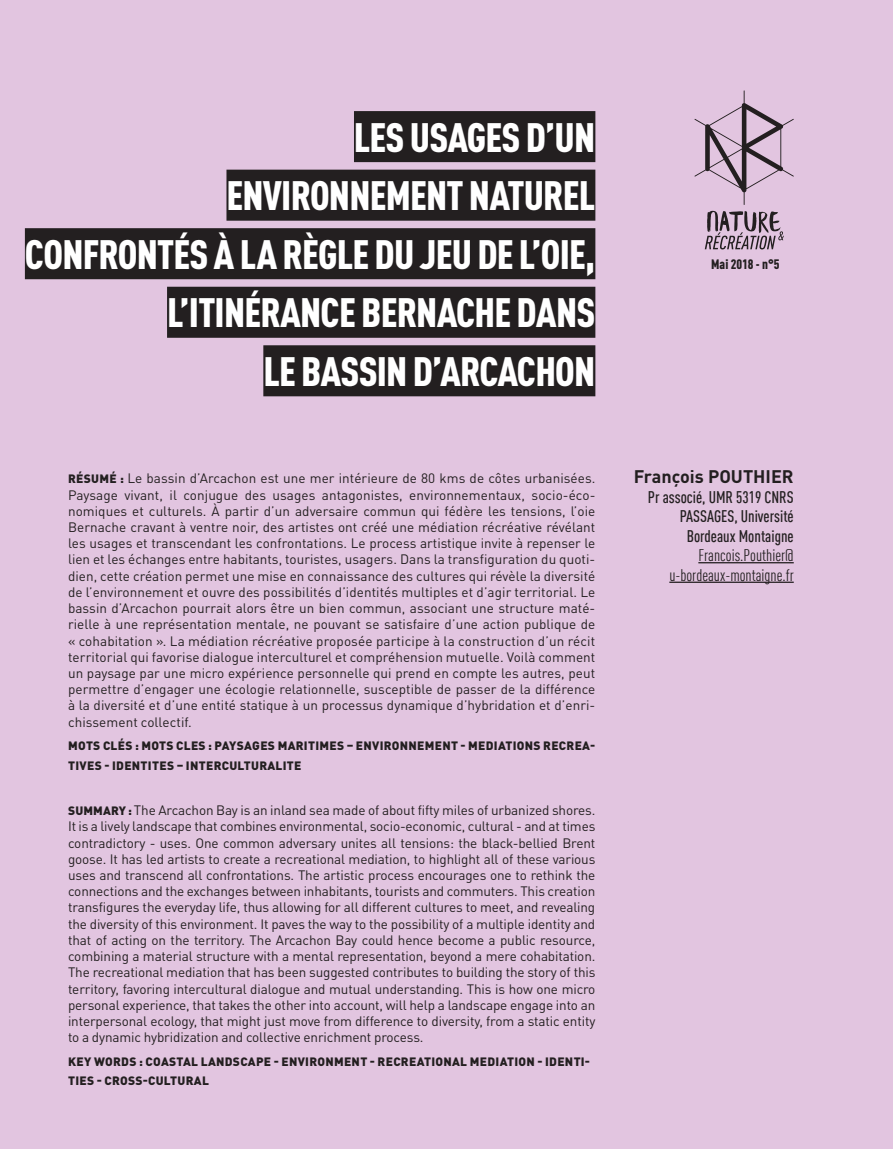
<style>
.page{position:relative;width:893px;height:1149px;background:#fff}
.page>*{position:absolute;margin:0;border:0;box-sizing:border-box;transform-origin:0 0}
.t1{font:900 condensed 40.5px/58.5px "DIN Pro";letter-spacing:-.02em;color:#fff;text-align:right}
.t2{font:700 18px "DIN Pro";color:#231f20}
.t3{font:500 16.5px/19.5px "DIN Cond";color:#231f20;text-align:right}
.t4{font:16.5px/19.5px "DIN Cond";color:#231f20;text-align:right}
.t5{font:13.5px/16.2px "DIN Pro";letter-spacing:-.01em;color:#231f20;text-align:justify}
.t6{font:900 condensed 13.5px "DIN Pro";color:#231f20}
.t7{font:900 12px/19.5px "DIN Pro";letter-spacing:.025em;color:#231f20}
.s1{font-weight:900;font-size:12px}
</style>
<div class="page">
<div style="left:0;top:0;width:893px;height:1148px;background:#e2c5e0"></div>
<hr style="left:698px;top:562px;width:96px;height:1px;background:#231f20">
<hr style="left:669px;top:581px;width:125px;height:1px;background:#231f20">
<div style="left:354px;top:111px;width:241px;height:51px;background:#231f20"></div>
<div style="left:226px;top:169px;width:369px;height:51px;background:#231f20"></div>
<div style="left:25px;top:228px;width:570px;height:51px;background:#231f20"></div>
<div style="left:167px;top:286px;width:428px;height:51px;background:#231f20"></div>
<div style="left:263px;top:345px;width:332px;height:51px;background:#231f20"></div>
<svg style="left:694px;top:90px;width:100px;height:115px"></svg>
<svg style="left:705px;top:211px;width:79px;height:38px"></svg>
<h1 class="t1" style="left:25px;top:104px;width:572px">LES USAGES D’UN<br>ENVIRONNEMENT NATUREL<br>CONFRONTÉS À LA RÈGLE DU JEU DE L’OIE,<br>L’ITINÉRANCE BERNACHE DANS<br>LE BASSIN D’ARCACHON</h1>
<p class="t5" style="left:68px;top:469px;width:529px"><span class="s1">RÉSUMÉ :</span> Le bassin d’Arcachon est une mer intérieure de 80 kms de côtes urbanisées.<br>Paysage vivant, il conjugue des usages antagonistes, environnementaux, socio-éco&shy;nomiques et culturels. À partir d’un adversaire commun qui fédère les tensions, l’oie Bernache cravant à ventre noir, des artistes ont créé une médiation récréative révélant les usages et transcendant les confrontations. Le process artistique invite à repenser le lien et les échanges entre habitants, touristes, usagers. Dans la transfiguration du quoti&shy;dien, cette création permet une mise en connaissance des cultures qui révèle la diversité de l’environnement et ouvre des possibilités d’identités multiples et d’agir territorial. Le bassin d’Arcachon pourrait alors être un bien commun, associant une structure maté&shy;rielle à une représentation mentale, ne pouvant se satisfaire d’une action publique de « cohabitation ». La médiation récréative proposée participe à la construction d’un récit territorial qui favorise dialogue interculturel et compréhension mutuelle. Voilà comment un paysage par une micro expérience personnelle qui prend en compte les autres, peut permettre d’engager une écologie relationnelle, susceptible de passer de la différence à la diversité et d’une entité statique à un processus dynamique d’hybridation et d’enri&shy;chissement collectif.</p>
<p class="t7" style="left:68px;top:734px;width:529px">MOTS CLÉS : MOTS CLES : PAYSAGES MARITIMES – ENVIRONNEMENT - MEDIATIONS RECREA-<br>TIVES - IDENTITES – INTERCULTURALITE</p>
<p class="t5" style="left:68px;top:800px;width:529px"><span class="s1">SUMMARY :</span> The Arcachon Bay is an inland sea made of about fifty miles of urbanized shores.<br>It is a lively landscape that combines environmental, socio-economic, cultural - and at times contradictory - uses. One common adversary unites all tensions: the black-bellied Brent goose. It has led artists to create a recreational mediation, to highlight all of these various uses and transcend all confrontations. The artistic process encourages one to rethink the connections and the exchanges between inhabitants, tourists and commuters. This creation transfigures the everyday life, thus allowing for all different cultures to meet, and revealing the diversity of this environment. It paves the way to the possibility of a multiple identity and that of acting on the territory. The Arcachon Bay could hence become a public resource, combining a material structure with a mental representation, beyond a mere cohabitation.<br>The recreational mediation that has been suggested contributes to building the story of this territory, favoring intercultural dialogue and mutual understanding. This is how one micro personal experience, that takes the other into account, will help a landscape engage into an interpersonal ecology, that might just move from difference to diversity, from a static entity to a dynamic hybridization and collective enrichment process.</p>
<p class="t7" style="left:68px;top:1049px;width:54px">KEY WORDS</p>
<p class="t7" style="left:68px;top:1049px;width:523px;text-indent:71px">: COASTAL LANDSCAPE - ENVIRONMENT - RECREATIONAL MEDIATION - IDENTI-<br>TIES - CROSS-CULTURAL</p>
<p class="t6" style="left:711px;top:253px;width:70px">Mai 2018 - n°5</p>
<h2 class="t2" style="left:634px;top:461px;width:161px">François POUTHIER</h2>
<p class="t3" style="left:648px;top:487px;width:147px">Pr associé, UMR 5319 CNRS<br>PASSAGES, Université<br>Bordeaux Montaigne</p>
<p class="t4" style="left:669px;top:545px;width:126px">Francois.Pouthier@ u-bordeaux-montaigne.fr</p>
</div>
